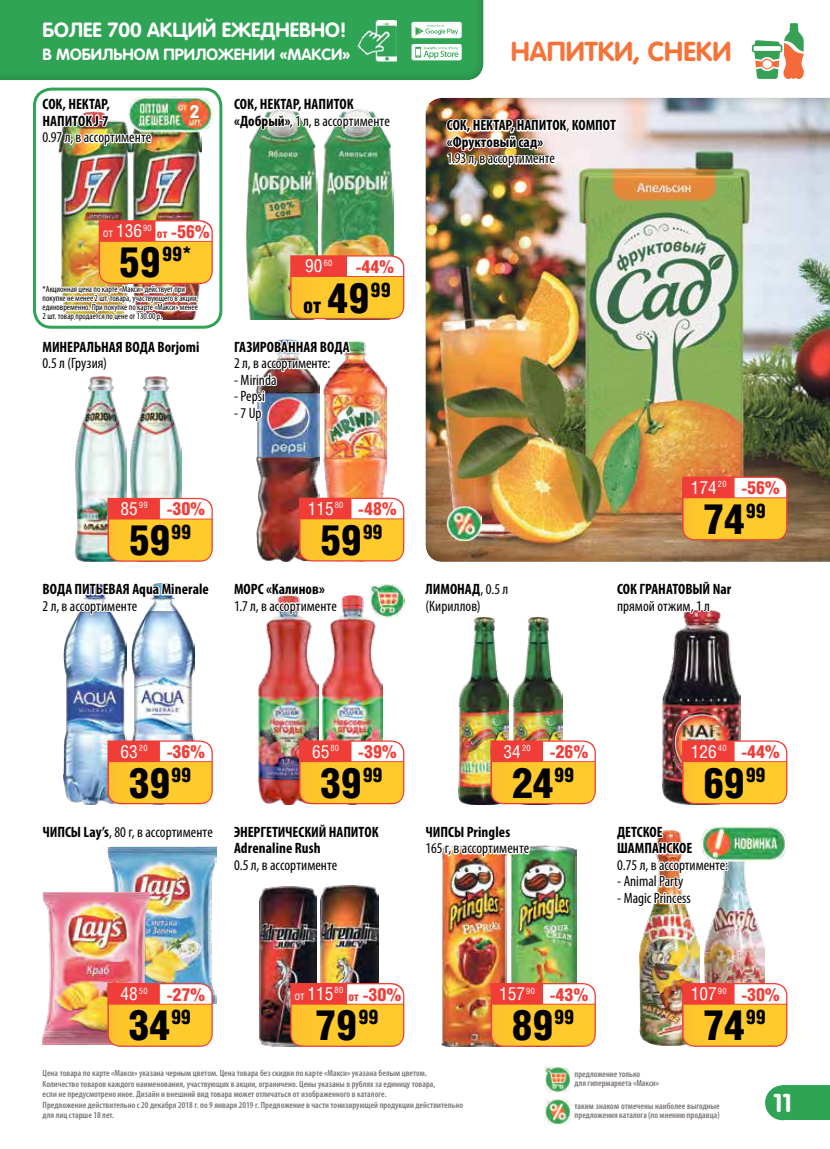
<style>
.page{position:relative;width:830px;height:1149px;background:#fff}
.page>*{position:absolute;margin:0;border:0;box-sizing:border-box;transform-origin:0 0}
.t1{font:900 42px "Helios Cond";letter-spacing:-.01em;color:#000}
.t2{font:700 27px "Rotonda C";color:#f57238}
.t3{font:700 25.5px "Rotonda C";color:#fff}
.t4{font:900 21px "Helios Cond";color:#000}
.t5{font:700 20.25px "Rotonda C";color:#fff}
.t6{font:900 20.1px "Helios Cond";color:#000}
.t7{font:900 18px "Helios Cond";color:#f13d37}
.t8{font:18px "Helios Cond C";color:#fff}
.t9{font:700 18px "Rotonda C";color:#fff}
.t10{font:700 16.05px "Rotonda C";color:#fff}
.t11{font:condensed 15px/16.5px "Myriad Pro";color:#000}
.t12{font:700 condensed 15px/16.5px "Myriad Pro";color:#000}
.t13{font:600 condensed 9px/10.5px "Myriad Pro";letter-spacing:.005em;color:#787370}
.t14{font:condensed 9px/9px "Myriad Pro";color:#000}
.s1{font-weight:400}
.s2{font-family:"Helios Cond C";font-weight:400;font-size:12px;color:#fff}
.s3{font-family:"Helios Cond C";font-weight:400;font-size:12px}
.s4{font-family:"Helios Cond C";font-weight:400;color:#fff}
.s5{font-size:12px}
.s6{font-size:12px;color:#fff}
.s7{font-size:42px}
.s8{font-weight:700}
</style>
<div class="page">
<div style="left:782px;top:1084px;width:47px;height:35px;background:#30a455"></div>
<div style="left:0;top:0;width:496px;height:90px;background:#000;opacity:.3"></div>
<img style="left:358px;top:20px;width:38px;height:42px">
<div style="left:33px;top:88px;width:189px;height:240px;border:3px solid #30a455;border-radius:17px"></div>
<div style="left:412px;top:88px;width:417px;height:473px;background:#000;opacity:.3"></div>
<svg style="left:751px;top:23px;width:52px;height:56px"></svg>
<img style="left:320px;top:893px;width:58px;height:89px">
<img style="left:259px;top:893px;width:57px;height:153px">
<img style="left:511px;top:876px;width:65px;height:106px">
<img style="left:441px;top:876px;width:65px;height:170px">
<img style="left:107px;top:846px;width:109px;height:156px">
<img style="left:43px;top:892px;width:109px;height:151px">
<svg style="left:107px;top:982px;width:106px;height:64px;background:#f9b150"></svg>
<img style="left:411px;top:22px;width:206px;height:158px">
<svg style="left:681px;top:476px;width:106px;height:64px;background:#f9af4d"></svg>
<img style="left:61px;top:133px;width:141px;height:60px">
<img style="left:41px;top:67px;width:112px;height:91px">
<img style="left:321px;top:155px;width:72px;height:100px">
<img style="left:246px;top:155px;width:71px;height:100px">
<svg style="left:232px;top:67px;width:159px;height:88px"></svg>
<img style="left:662px;top:634px;width:78px;height:106px">
<svg style="left:615px;top:552px;width:118px;height:82px"></svg>
<img style="left:322px;top:627px;width:60px;height:113px">
<img style="left:258px;top:627px;width:60px;height:113px">
<img style="left:258px;top:740px;width:146px;height:153px">
<img style="left:131px;top:392px;width:50px;height:105px">
<img style="left:76px;top:392px;width:50px;height:105px">
<img style="left:512px;top:617px;width:50px;height:123px">
<img style="left:458px;top:625px;width:50px;height:115px">
<img style="left:422px;top:500px;width:87px;height:125px">
<img style="left:441px;top:740px;width:154px;height:136px">
<img style="left:704px;top:929px;width:60px;height:53px">
<img style="left:639px;top:929px;width:60px;height:53px">
<svg style="left:490px;top:982px;width:297px;height:143px"></svg>
<img style="left:323px;top:423px;width:64px;height:74px">
<img style="left:256px;top:423px;width:63px;height:74px">
<img style="left:256px;top:497px;width:148px;height:130px">
<img style="left:131px;top:634px;width:63px;height:106px">
<img style="left:64px;top:634px;width:63px;height:106px">
<img style="left:68px;top:497px;width:145px;height:137px">
<svg style="left:63px;top:740px;width:151px;height:112px"></svg>
<img style="left:127px;top:97px;width:86px;height:36px">
<div style="left:182px;top:99px;width:25px;height:32px;background:#000;opacity:.2"></div>
<img style="left:645px;top:740px;width:142px;height:189px">
<svg style="left:290px;top:982px;width:114px;height:64px;background:#f9b14f"></svg>
<img style="left:446px;top:505px;width:35px;height:35px">
<img style="left:246px;top:255px;width:158px;height:168px">
<img style="left:40px;top:193px;width:173px;height:199px">
<h3 class="t5" style="left:43px;top:18px;width:305px">БОЛЕЕ 700 АКЦИЙ ЕЖЕДНЕВНО!</h3>
<h3 class="t10" style="left:43px;top:45px;width:309px">В МОБИЛЬНОМ ПРИЛОЖЕНИИ «МАКСИ»</h3>
<h3 class="t12" style="left:43px;top:95px;width:69px">СОК, НЕКТАР,<br>НАПИТОК J-7</h3>
<h3 class="t11" style="left:43px;top:129px;width:110px">0.97 л, в ассортименте</h3>
<h3 class="t9" style="left:189px;top:101px;width:12px">2</h3>
<h3 class="t12" style="left:234px;top:95px;width:157px">СОК, НЕКТАР, НАПИТОК «Добрый»<span class="s1">, 1 л, в ассортименте</span></h3>
<h3 class="t7" style="left:103px;top:221px;width:108px"><span class="s2">от</span><span class="s3">.</span><span class="s4">136</span><sup>90</sup> <span class="s5">от</span><span class="s6">.</span>-56%</h3>
<h3 class="t6" style="left:119px;top:243px;width:74px"><span class="s7">59</span>99*</h3>
<p class="t14" style="left:43px;top:284px;width:157px">*Акционная цена по карте «Макси» действует при покупке не менее 2 шт. товара, участвующего в акции, единовременно. При покупке по карте «Макси» менее 2 шт. товар продается по цене от 130.00 р.</p>
<h3 class="t12" style="left:43px;top:338px;width:158px">МИНЕРАЛЬНАЯ ВОДА Borjomi</h3>
<h3 class="t11" style="left:43px;top:355px;width:66px">0.5 л (Грузия)</h3>
<h3 class="t8" style="left:305px;top:255px;width:29px">90<sup>60</sup></h3>
<h3 class="t7" style="left:355px;top:256px;width:40px">-44%</h3>
<h3 class="t4" style="left:303px;top:293px;width:89px">от<sup>.</sup><span class="s7">49</span><sup>99</sup></h3>
<h3 class="t12" style="left:234px;top:338px;width:117px">ГАЗИРОВАННАЯ ВОДА</h3>
<h3 class="t11" style="left:234px;top:355px;width:98px">2 л, в ассортименте:</h3>
<h3 class="t11" style="left:234px;top:371px;width:44px">- Mirinda</h3>
<h3 class="t11" style="left:234px;top:388px;width:32px">- Pepsi</h3>
<h3 class="t11" style="left:234px;top:404px;width:29px">- 7 Up</h3>
<h3 class="t7" style="left:120px;top:498px;width:86px"><span class="s4">85</span><sup>99</sup> -30%</h3>
<h3 class="t7" style="left:307px;top:498px;width:90px"><span class="s4">115</span><sup>80</sup> -48%</h3>
<h1 class="t1" style="left:129px;top:516px;width:64px">59<sup>99</sup></h1>
<h1 class="t1" style="left:320px;top:516px;width:64px">59<sup>99</sup></h1>
<h3 class="t12" style="left:43px;top:580px;width:168px">ВОДА ПИТЬЕВАЯ Aqua Minerale</h3>
<h3 class="t11" style="left:43px;top:597px;width:96px">2 л, в ассортименте</h3>
<h3 class="t12" style="left:234px;top:580px;width:92px">МОРС «Калинов»</h3>
<h3 class="t11" style="left:234px;top:597px;width:104px">1.7 л, в ассортименте</h3>
<h2 class="t2" style="left:510px;top:36px;width:222px">НАПИТКИ, СНЕКИ</h2>
<h3 class="t12" style="left:446px;top:117px;width:170px">СОК, НЕКТАР, НАПИТОК<span class="s1">,</span> КОМПОТ «Фруктовый сад»</h3>
<h3 class="t11" style="left:446px;top:150px;width:110px">1.93 л, в ассортименте</h3>
<h3 class="t7" style="left:690px;top:477px;width:90px"><span class="s4">174</span><sup>20</sup> -56%</h3>
<h1 class="t1" style="left:703px;top:495px;width:64px">74<sup>99</sup></h1>
<h3 class="t11" style="left:425px;top:580px;width:84px"><span class="s8">ЛИМОНАД</span>, 0.5 л (Кириллов)</h3>
<h3 class="t12" style="left:617px;top:580px;width:116px">СОК ГРАНАТОВЫЙ Nar</h3>
<h3 class="t11" style="left:617px;top:597px;width:94px">прямой отжим, 1 л</h3>
<h3 class="t7" style="left:120px;top:741px;width:86px"><span class="s4">63</span><sup>20</sup> -36%</h3>
<h3 class="t7" style="left:312px;top:741px;width:86px"><span class="s4">65</span><sup>80</sup> -39%</h3>
<h3 class="t7" style="left:503px;top:741px;width:86px"><span class="s4">34</span><sup>20</sup> -26%</h3>
<h3 class="t7" style="left:690px;top:741px;width:90px"><span class="s4">126</span><sup>40</sup> -44%</h3>
<h1 class="t1" style="left:129px;top:758px;width:64px">39<sup>99</sup></h1>
<h1 class="t1" style="left:320px;top:758px;width:64px">39<sup>99</sup></h1>
<h1 class="t1" style="left:511px;top:758px;width:64px">24<sup>99</sup></h1>
<h1 class="t1" style="left:703px;top:758px;width:64px">69<sup>99</sup></h1>
<h3 class="t11" style="left:42px;top:823px;width:172px"><span class="s8">ЧИПСЫ Lay’s</span>, 80 г, в ассортименте</h3>
<h3 class="t12" style="left:234px;top:823px;width:146px">ЭНЕРГЕТИЧЕСКИЙ НАПИТОК<br>Adrenaline Rush</h3>
<h3 class="t11" style="left:234px;top:856px;width:105px">0.5 л, в ассортименте</h3>
<h3 class="t12" style="left:425px;top:823px;width:86px">ЧИПСЫ Pringles</h3>
<h3 class="t11" style="left:425px;top:839px;width:105px">165 г, в ассортименте</h3>
<h3 class="t12" style="left:617px;top:823px;width:77px">ДЕТСКОЕ<br>ШАМПАНСКОЕ</h3>
<h3 class="t11" style="left:617px;top:856px;width:112px">0.75 л, в ассортименте:</h3>
<h3 class="t11" style="left:617px;top:872px;width:68px">- Animal Party</h3>
<h3 class="t11" style="left:617px;top:889px;width:75px">- Magic Princess</h3>
<h3 class="t7" style="left:120px;top:983px;width:86px"><span class="s4">48</span><sup>50</sup> -27%</h3>
<h1 class="t1" style="left:129px;top:1001px;width:64px">34<sup>99</sup></h1>
<h3 class="t7" style="left:294px;top:983px;width:108px"><span class="s2">от</span><span class="s3">.</span><span class="s4">115</span><sup>80</sup> <span class="s5">от</span><span class="s6">.</span>-30%</h3>
<h1 class="t1" style="left:315px;top:1000px;width:65px">79<sup>99</sup></h1>
<h3 class="t7" style="left:499px;top:983px;width:90px"><span class="s4">157</span><sup>90</sup> -43%</h3>
<h1 class="t1" style="left:511px;top:1001px;width:64px">89<sup>99</sup></h1>
<h3 class="t7" style="left:690px;top:983px;width:90px"><span class="s4">107</span><sup>90</sup> -30%</h3>
<h1 class="t1" style="left:703px;top:1001px;width:64px">74<sup>99</sup></h1>
<p class="t13" style="left:43px;top:1067px;width:422px">Цена товара по карте «Макси» указана черным цветом. Цена товара без скидки по карте «Макси» указана белым цветом.<br>Количество товаров каждого наименования, участвующих в акции, ограничено. Цены указаны в рублях за единицу товара,<br>если не предусмотрено иное. Дизайн и внешний вид товара может отличаться от изображенного в каталоге.<br>Предложение действительно с 20 декабря 2018 г. по 9 января 2019 г. Предложение в части тонизирующей продукции действительно для лиц старше 18 лет.</p>
<p class="t13" style="left:574px;top:1068px;width:86px;line-height:9px">предложение только<br>для гипермаркета «Макси»</p>
<p class="t13" style="left:574px;top:1101px;width:147px;line-height:9px">таким знаком отмечены наиболее выгодные предложения каталога (по мнению продавца)</p>
<h3 class="t3" style="left:772px;top:1087px;width:20px">11</h3>
</div>
